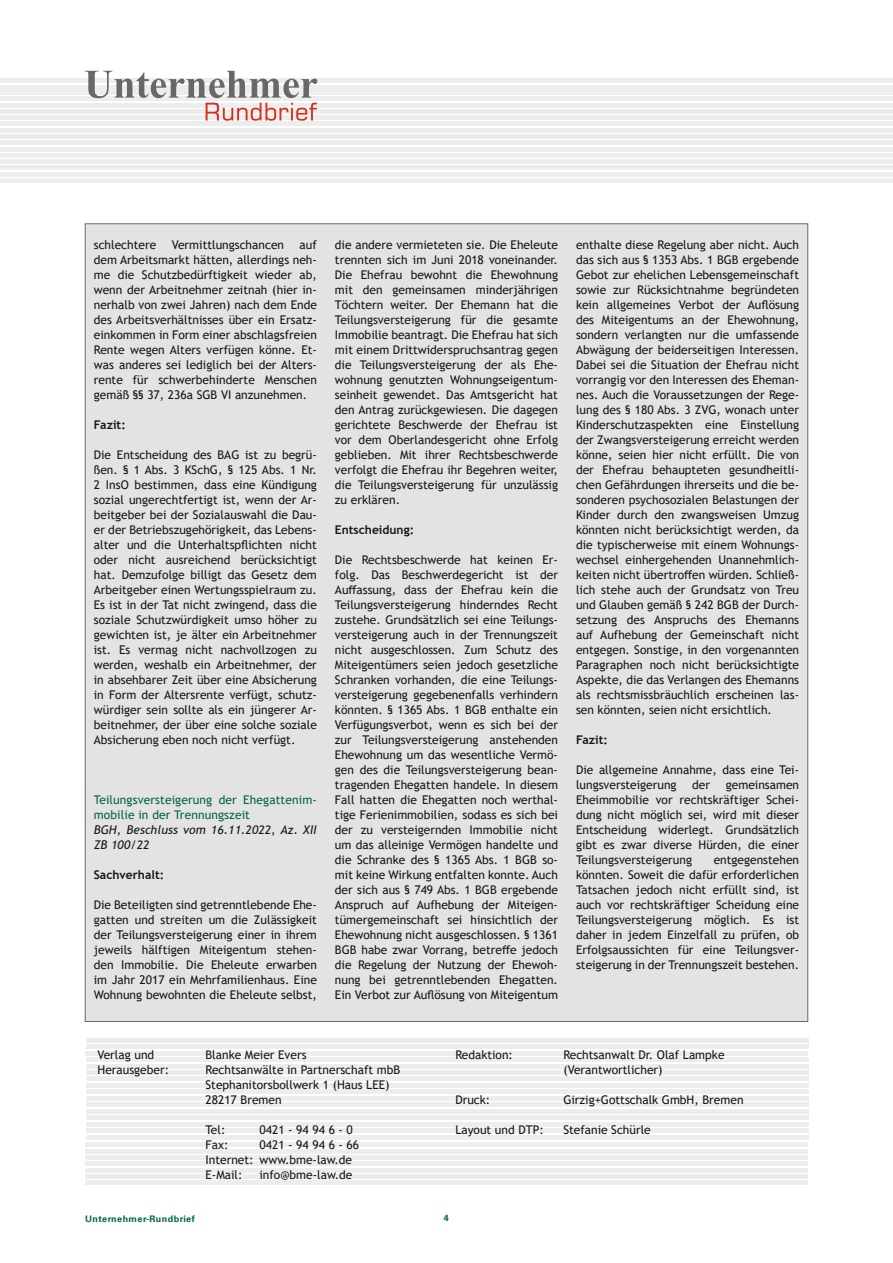
<style>
.page{position:relative;width:893px;height:1263px;background:#fff}
.page>*{position:absolute;margin:0;border:0;box-sizing:border-box;transform-origin:0 0}
.t1{font:12px/15px "Trebuchet MS";color:#151616;text-align:justify}
.t2{font:12px/15px "Trebuchet MS";letter-spacing:.01em;color:#006445}
.t3{font:italic 12px/15px "Trebuchet MS";letter-spacing:.01em;color:#151616}
.t4{font:700 12px "Trebuchet MS";color:#151616}
.t5{font:700 9px "Univers LT Pro 65";letter-spacing:.05em;color:#006445}
</style>
<div class="page">
<hr style="left:0;top:147px;width:893px;height:4px;background:#eceded">
<hr style="left:0;top:141px;width:893px;height:4px;background:#eceded">
<div style="left:0;top:134px;width:893px;height:5px;background:#eceded"></div>
<hr style="left:0;top:128px;width:893px;height:4px;background:#eceded">
<hr style="left:0;top:122px;width:893px;height:4px;background:#eceded">
<hr style="left:0;top:179px;width:893px;height:4px;background:#eceded">
<hr style="left:0;top:172px;width:893px;height:4px;background:#eceded">
<hr style="left:0;top:166px;width:893px;height:4px;background:#eceded">
<hr style="left:0;top:160px;width:893px;height:4px;background:#eceded">
<div style="left:0;top:153px;width:893px;height:5px;background:#eceded"></div>
<hr style="left:0;top:116px;width:893px;height:4px;background:#eceded">
<hr style="left:0;top:110px;width:893px;height:4px;background:#eceded">
<hr style="left:0;top:103px;width:893px;height:4px;background:#eceded">
<hr style="left:0;top:97px;width:893px;height:4px;background:#eceded">
<hr style="left:0;top:91px;width:893px;height:4px;background:#eceded">
<hr style="left:0;top:85px;width:893px;height:4px;background:#eceded">
<div style="left:0;top:78px;width:893px;height:5px;background:#eceded"></div>
<hr style="left:87px;top:1103px;width:722px;height:4px;background:#eceded">
<hr style="left:86px;top:1096px;width:723px;height:4px;background:#eceded">
<div style="left:86px;top:1089px;width:722px;height:5px;background:#eceded"></div>
<hr style="left:87px;top:1083px;width:722px;height:4px;background:#eceded">
<hr style="left:86px;top:1077px;width:723px;height:4px;background:#eceded">
<hr style="left:87px;top:1135px;width:722px;height:4px;background:#eceded">
<div style="left:86px;top:1128px;width:723px;height:5px;background:#eceded"></div>
<hr style="left:86px;top:1122px;width:722px;height:4px;background:#eceded">
<hr style="left:87px;top:1116px;width:722px;height:4px;background:#eceded">
<hr style="left:86px;top:1109px;width:723px;height:4px;background:#eceded">
<div style="left:86px;top:1070px;width:722px;height:5px;background:#eceded"></div>
<div style="left:86px;top:1064px;width:722px;height:5px;background:#eceded"></div>
<div style="left:86px;top:1057px;width:722px;height:5px;background:#eceded"></div>
<hr style="left:86px;top:1051px;width:722px;height:4px;background:#eceded">
<hr style="left:86px;top:1045px;width:722px;height:4px;background:#eceded">
<hr style="left:86px;top:1039px;width:722px;height:4px;background:#eceded">
<hr style="left:86px;top:1181px;width:722px;height:4px;background:#eceded">
<div style="left:86px;top:1174px;width:722px;height:5px;background:#eceded"></div>
<hr style="left:86px;top:1168px;width:722px;height:4px;background:#eceded">
<hr style="left:85px;top:1161px;width:723px;height:4px;background:#eceded">
<hr style="left:86px;top:1155px;width:722px;height:4px;background:#eceded">
<hr style="left:86px;top:1149px;width:722px;height:4px;background:#eceded">
<div style="left:85px;top:1142px;width:723px;height:5px;background:#eceded"></div>
<svg style="left:85px;top:71px;width:232px;height:50px"></svg>
<div style="left:85px;top:224px;width:723px;height:797px;background:#e3e3e3"></div>
<p class="t1" style="left:94px;top:237px;width:225px;text-indent:206px">auf dem Arbeitsmarkt hätten, allerdings neh&shy;me die Schutzbedürftigkeit wieder ab, wenn der Arbeitnehmer zeitnah (hier in&shy;nerhalb von zwei Jahren) nach dem Ende des Arbeitsverhältnisses über ein Ersatz&shy;einkommen in Form einer abschlagsfreien Rente wegen Alters verfügen könne. Et&shy;was anderes sei lediglich bei der Alters&shy;rente für schwerbehinderte Menschen gemäß §§ 37, 236a SGB VI anzunehmen.</p>
<p class="t4" style="left:94px;top:417px;width:33px">Fazit:</p>
<p class="t1" style="left:94px;top:447px;width:225px">Die Entscheidung des BAG ist zu begrü&shy;ßen. § 1 Abs. 3 KSchG, § 125 Abs. 1 Nr.<br>2 InsO bestimmen, dass eine Kündigung sozial ungerechtfertigt ist, wenn der Ar&shy;beitgeber bei der Sozialauswahl die Dau&shy;er der Betriebszugehörigkeit, das Lebens&shy;alter und die Unterhaltspflichten nicht oder nicht ausreichend berücksichtigt hat. Demzufolge billigt das Gesetz dem Arbeitgeber einen Wertungsspielraum zu.<br>Es ist in der Tat nicht zwingend, dass die soziale Schutzwürdigkeit umso höher zu gewichten ist, je älter ein Arbeitnehmer ist. Es vermag nicht nachvollzogen zu werden, weshalb ein Arbeitnehmer, der in absehbarer Zeit über eine Absicherung in Form der Altersrente verfügt, schutz&shy;würdiger sein sollte als ein jüngerer Ar&shy;beitnehmer, der über eine solche soziale Absicherung eben noch nicht verfügt.</p>
<p class="t1" style="left:94px;top:237px;width:64px">schlechtere</p>
<p class="t1" style="left:172px;top:237px;width:114px">Vermittlungschancen</p>
<p class="t2" style="left:94px;top:792px;width:224px">Teilungsversteigerung der Ehegattenim&shy;mobilie in der Trennungszeit</p>
<p class="t3" style="left:94px;top:822px;width:225px">BGH, Beschluss vom 16.11.2022, Az. XII<br>ZB 100/22</p>
<p class="t4" style="left:94px;top:867px;width:72px">Sachverhalt:</p>
<p class="t1" style="left:94px;top:897px;width:225px">Die Beteiligten sind getrenntlebende Ehe&shy;gatten und streiten um die Zulässigkeit der Teilungsversteigerung einer in ihrem jeweils hälftigen Miteigentum stehen&shy;den Immobilie. Die Eheleute erwarben im Jahr 2017 ein Mehrfamilienhaus. Eine Wohnung bewohnten die Eheleute selbst,</p>
<p class="t1" style="left:335px;top:237px;width:225px">die andere vermieteten sie. Die Eheleute trennten sich im Juni 2018 voneinander.<br>Die Ehefrau bewohnt die Ehewohnung mit den gemeinsamen minderjährigen Töchtern weiter. Der Ehemann hat die Teilungsversteigerung für die gesamte Immobilie beantragt. Die Ehefrau hat sich mit einem Drittwiderspruchsantrag gegen die Teilungsversteigerung der als Ehe&shy;wohnung genutzten Wohnungseigentum&shy;seinheit gewendet. Das Amtsgericht hat den Antrag zurückgewiesen. Die dagegen gerichtete Beschwerde der Ehefrau ist vor dem Oberlandesgericht ohne Erfolg geblieben. Mit ihrer Rechtsbeschwerde verfolgt die Ehefrau ihr Begehren weiter, die Teilungsversteigerung für unzulässig zu erklären.</p>
<p class="t4" style="left:335px;top:522px;width:81px">Entscheidung:</p>
<p class="t1" style="left:335px;top:552px;width:225px">Die Rechtsbeschwerde hat keinen Er&shy;folg. Das Beschwerdegericht ist der Auffassung, dass der Ehefrau kein die Teilungsversteigerung hinderndes Recht zustehe. Grundsätzlich sei eine Teilungs&shy;versteigerung auch in der Trennungszeit nicht ausgeschlossen. Zum Schutz des Miteigentümers seien jedoch gesetzliche Schranken vorhanden, die eine Teilungs&shy;versteigerung gegebenenfalls verhindern könnten. § 1365 Abs. 1 BGB enthalte ein Verfügungsverbot, wenn es sich bei der zur Teilungsversteigerung anstehenden Ehewohnung um das wesentliche Vermö&shy;gen des die Teilungsversteigerung bean&shy;tragenden Ehegatten handele. In diesem Fall hatten die Ehegatten noch werthal&shy;tige Ferienimmobilien, sodass es sich bei der zu versteigernden Immobilie nicht um das alleinige Vermögen handelte und die Schranke des § 1365 Abs. 1 BGB so&shy;mit keine Wirkung entfalten konnte. Auch der sich aus § 749 Abs. 1 BGB ergebende Anspruch auf Aufhebung der Miteigen&shy;tümergemeinschaft sei hinsichtlich der Ehewohnung nicht ausgeschlossen. § 1361<br>BGB habe zwar Vorrang, betreffe jedoch die Regelung der Nutzung der Ehewoh&shy;nung bei getrenntlebenden Ehegatten.<br>Ein Verbot zur Auflösung von Miteigentum</p>
<p class="t1" style="left:576px;top:237px;width:225px">enthalte diese Regelung aber nicht. Auch das sich aus § 1353 Abs. 1 BGB ergebende Gebot zur ehelichen Lebensgemeinschaft sowie zur Rücksichtnahme begründeten kein allgemeines Verbot der Auflösung des Miteigentums an der Ehewohnung, sondern verlangten nur die umfassende Abwägung der beiderseitigen Interessen.<br>Dabei sei die Situation der Ehefrau nicht vorrangig vor den Interessen des Eheman&shy;nes. Auch die Voraussetzungen der Rege&shy;lung des § 180 Abs. 3 ZVG, wonach unter Kinderschutzaspekten eine Einstellung der Zwangsversteigerung erreicht werden könne, seien hier nicht erfüllt. Die von der Ehefrau behaupteten gesundheitli&shy;chen Gefährdungen ihrerseits und die be&shy;sonderen psychosozialen Belastungen der Kinder durch den zwangsweisen Umzug könnten nicht berücksichtigt werden, da die typischerweise mit einem Wohnungs&shy;wechsel einhergehenden Unannehmlich&shy;keiten nicht übertroffen würden. Schließ&shy;lich stehe auch der Grundsatz von Treu und Glauben gemäß § 242 BGB der Durch&shy;setzung des Anspruchs des Ehemanns auf Aufhebung der Gemeinschaft nicht entgegen. Sonstige, in den vorgenannten Paragraphen noch nicht berücksichtigte Aspekte, die das Verlangen des Ehemanns als rechtsmissbräuchlich erscheinen las&shy;sen könnten, seien nicht ersichtlich.</p>
<p class="t4" style="left:576px;top:732px;width:33px">Fazit:</p>
<p class="t1" style="left:576px;top:762px;width:225px">Die allgemeine Annahme, dass eine Tei&shy;lungsversteigerung</p>
<p class="t1" style="left:692px;top:777px;width:19px">der</p>
<p class="t1" style="left:576px;top:777px;width:225px;text-indent:150px">gemeinsamen Eheimmobilie vor rechtskräftiger Schei&shy;dung nicht möglich sei, wird mit dieser Entscheidung widerlegt. Grundsätzlich gibt es zwar diverse Hürden, die einer Teilungsversteigerung</p>
<p class="t1" style="left:576px;top:852px;width:225px;text-indent:138px">entgegenstehen könnten. Soweit die dafür erforderlichen Tatsachen jedoch nicht erfüllt sind, ist auch vor rechtskräftiger Scheidung eine Teilungsversteigerung möglich. Es ist daher in jedem Einzelfall zu prüfen, ob Erfolgsaussichten für eine Teilungsver&shy;steigerung in der Trennungszeit bestehen.</p>
<p class="t1" style="left:97px;top:1047px;width:58px">Verlag und</p>
<p class="t1" style="left:205px;top:1047px;width:103px">Blanke Meier Evers</p>
<p class="t1" style="left:97px;top:1062px;width:73px">Herausgeber:</p>
<p class="t1" style="left:205px;top:1062px;width:196px;text-align:left">Rechtsanwälte in Partnerschaft mbB<br>Stephanitorsbollwerk 1 (Haus LEE)<br>28217 Bremen</p>
<p class="t1" style="left:205px;top:1122px;width:21px">Tel:</p>
<p class="t1" style="left:259px;top:1122px;width:95px">0421 - 94 94 6 - 0</p>
<p class="t1" style="left:205px;top:1137px;width:25px">Fax:</p>
<p class="t1" style="left:205px;top:1137px;width:155px;text-align:left;text-indent:54px">0421 - 94 94 6 - 66<br>Internet: www.bme-law.de<br>E-Mail:</p>
<p class="t1" style="left:259px;top:1167px;width:94px">info@bme-law.de</p>
<p class="t1" style="left:455px;top:1047px;width:59px">Redaktion:</p>
<p class="t1" style="left:563px;top:1047px;width:163px">Rechtsanwalt Dr. Olaf Lampke (Verantwortlicher)</p>
<p class="t1" style="left:455px;top:1092px;width:36px">Druck:</p>
<p class="t1" style="left:563px;top:1092px;width:182px">Girzig+Gottschalk GmbH, Bremen</p>
<p class="t1" style="left:455px;top:1122px;width:90px">Layout und DTP:</p>
<p class="t1" style="left:563px;top:1122px;width:89px">Stefanie Schürle</p>
<p class="t5" style="left:85px;top:1212px;width:111px">Unternehmer-Rundbrief</p>
<p class="t5" style="left:444px;top:1212px;width:7px">4</p>
</div>
